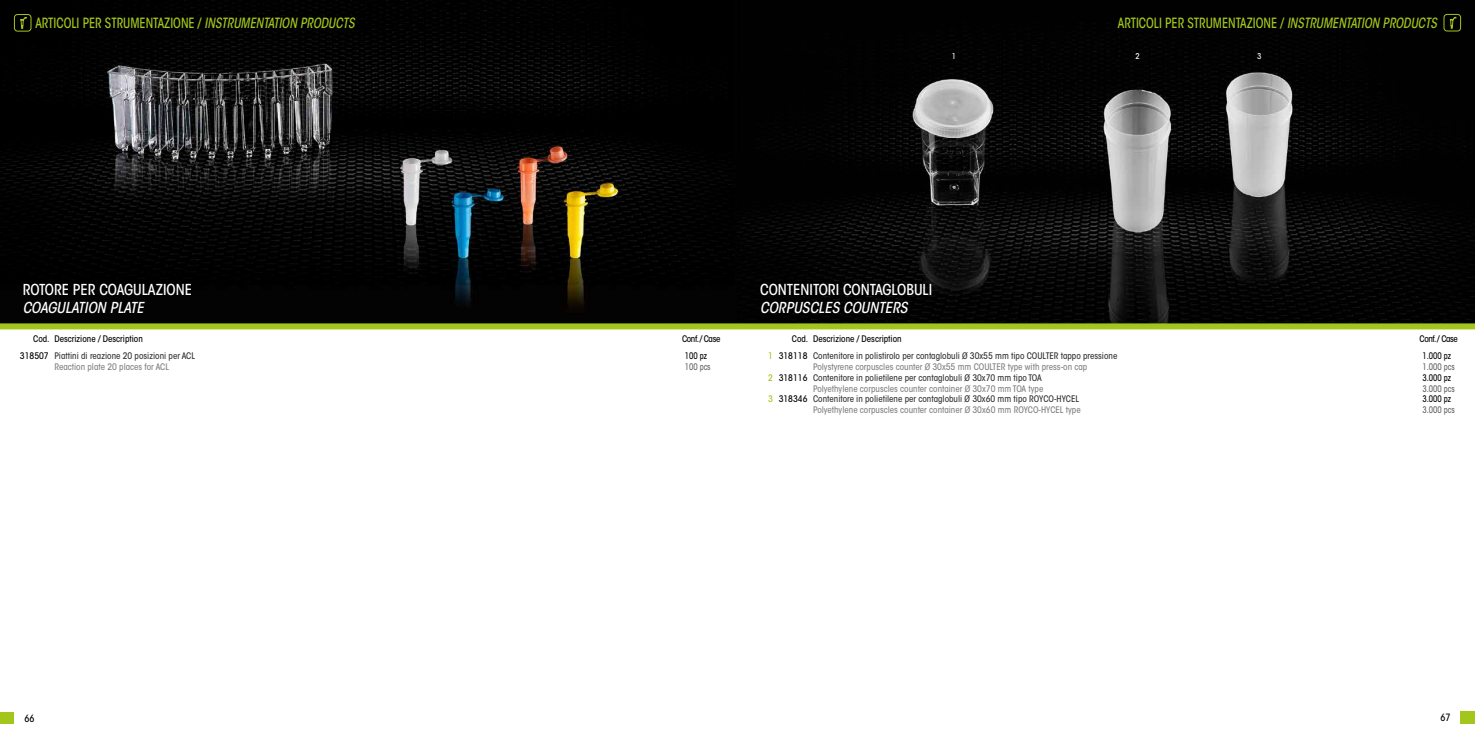
<style>
.page{position:relative;width:1475px;height:738px;background:#fff}
.page>*{position:absolute;margin:0;border:0;box-sizing:border-box;transform-origin:0 0}
.t1{font:500 condensed 15px "ITC Avant Garde Std";color:#fff}
.t2{font:italic 500 condensed 15px "ITC Avant Garde Std";color:#fff}
.t3{font:500 condensed 14px "ITC Avant Garde Std";color:#a2c61c;scale:.9 1}
.t4{font:500 condensed 10px "ITC Avant Garde Std";color:#000;scale:.94 1}
.t5{font:500 condensed 9px "ITC Avant Garde Std";color:#000}
.t6{font:500 condensed 9px "ITC Avant Garde Std";color:#646363}
.t7{font:500 condensed 9px "ITC Avant Garde Std";color:#646363;scale:.9 1}
.t8{font:500 condensed 9px "ITC Avant Garde Std";color:#000;scale:.9 1}
.t9{font:500 condensed 9px "ITC Avant Garde Std";letter-spacing:-.04em;color:#000}
.t10{font:500 condensed 9px "ITC Avant Garde Std";color:#a2c61c}
.t11{font:500 condensed 8px "ITC Avant Garde Std";color:#fff}
.s1{font-style:italic}
</style>
<div class="page">
<div style="left:0;top:711px;width:14px;height:12px;background:#a2c61c"></div>
<div style="left:1460px;top:711px;width:14px;height:12px;background:#a2c61c"></div>
<img style="left:0;top:0;width:737px;height:323px">
<img style="left:737px;top:0;width:737px;height:323px">
<div style="left:0;top:323px;width:1474px;height:6px;background:#a2c61c"></div>
<div style="left:14px;top:14px;width:17px;height:18px;border:1px solid #a2c61c;border-radius:3px"></div>
<svg style="left:19px;top:16px;width:9px;height:13px"></svg>
<div style="left:1443px;top:14px;width:17px;height:17px;border:1px solid #a2c61c;border-radius:3px"></div>
<svg style="left:1448px;top:16px;width:9px;height:13px"></svg>
<h2 class="t3" style="left:35px;top:14px;width:356px">ARTICOLI PER STRUMENTAZIONE / <span class="s1">INSTRUMENTATION PRODUCTS</span></h2>
<h2 class="t3" style="left:1117px;top:14px;width:356px">ARTICOLI PER STRUMENTAZIONE / <span class="s1">INSTRUMENTATION PRODUCTS</span></h2>
<p class="t11" style="left:951px;top:51px;width:6px">1</p>
<p class="t11" style="left:1135px;top:51px;width:6px">2</p>
<p class="t11" style="left:1256px;top:51px;width:6px">3</p>
<h1 class="t1" style="left:23px;top:280px;width:171px">ROTORE PER COAGULAZIONE</h1>
<h1 class="t2" style="left:23px;top:298px;width:123px">COAGULATION PLATE</h1>
<h1 class="t1" style="left:760px;top:280px;width:173px">CONTENITORI CONTAGLOBULI</h1>
<h1 class="t2" style="left:760px;top:298px;width:149px">CORPUSCLES COUNTERS</h1>
<p class="t10" style="left:768px;top:350px;width:6px">1</p>
<p class="t10" style="left:768px;top:372px;width:6px">2</p>
<p class="t10" style="left:768px;top:393px;width:6px">3</p>
<p class="t5" style="left:54px;top:333px;width:90px">Descrizione / Description</p>
<p class="t9" style="left:682px;top:333px;width:40px">Conf. / Case</p>
<p class="t5" style="left:813px;top:333px;width:90px">Descrizione / Description</p>
<p class="t9" style="left:1419px;top:333px;width:40px">Conf. / Case</p>
<p class="t5" style="left:33px;top:333px;width:18px">Cod.</p>
<p class="t5" style="left:791px;top:333px;width:18px">Cod.</p>
<p class="t5" style="left:813px;top:350px;width:306px">Contenitore in polistirolo per contaglobuli Ø 30x55 mm tipo COULTER tappo pressione</p>
<p class="t6" style="left:813px;top:361px;width:275px">Polystyrene corpuscles counter Ø 30x55 mm COULTER type with press-on cap</p>
<p class="t5" style="left:813px;top:372px;width:230px">Contenitore in polietilene per contaglobuli Ø 30x70 mm tipo TOA</p>
<p class="t6" style="left:813px;top:382px;width:232px">Polyethylene corpuscles counter container Ø 30x70 mm TOA type</p>
<p class="t5" style="left:813px;top:393px;width:267px">Contenitore in polietilene per contaglobuli Ø 30x60 mm tipo ROYCO-HYCEL</p>
<p class="t6" style="left:813px;top:404px;width:269px">Polyethylene corpuscles counter container Ø 30x60 mm ROYCO-HYCEL type</p>
<p class="t5" style="left:54px;top:350px;width:142px">Piattini di reazione 20 posizioni per ACL</p>
<p class="t6" style="left:54px;top:361px;width:116px">Reaction plate 20 places for ACL</p>
<p class="t5" style="left:20px;top:350px;width:30px">318507</p>
<p class="t8" style="left:684px;top:350px;width:26px">100 pz</p>
<p class="t7" style="left:684px;top:361px;width:30px">100 pcs</p>
<p class="t5" style="left:778px;top:350px;width:30px">318118</p>
<p class="t5" style="left:778px;top:372px;width:30px">318116</p>
<p class="t5" style="left:778px;top:393px;width:30px">318346</p>
<p class="t8" style="left:1421px;top:350px;width:33px">1.000 pz</p>
<p class="t7" style="left:1421px;top:361px;width:37px">1.000 pcs</p>
<p class="t8" style="left:1421px;top:372px;width:33px">3.000 pz</p>
<p class="t7" style="left:1421px;top:382px;width:37px">3.000 pcs</p>
<p class="t8" style="left:1421px;top:393px;width:33px">3.000 pz</p>
<p class="t7" style="left:1421px;top:404px;width:37px">3.000 pcs</p>
<p class="t4" style="left:24px;top:711px;width:12px">66</p>
<p class="t4" style="left:1440px;top:711px;width:12px">67</p>
</div>
